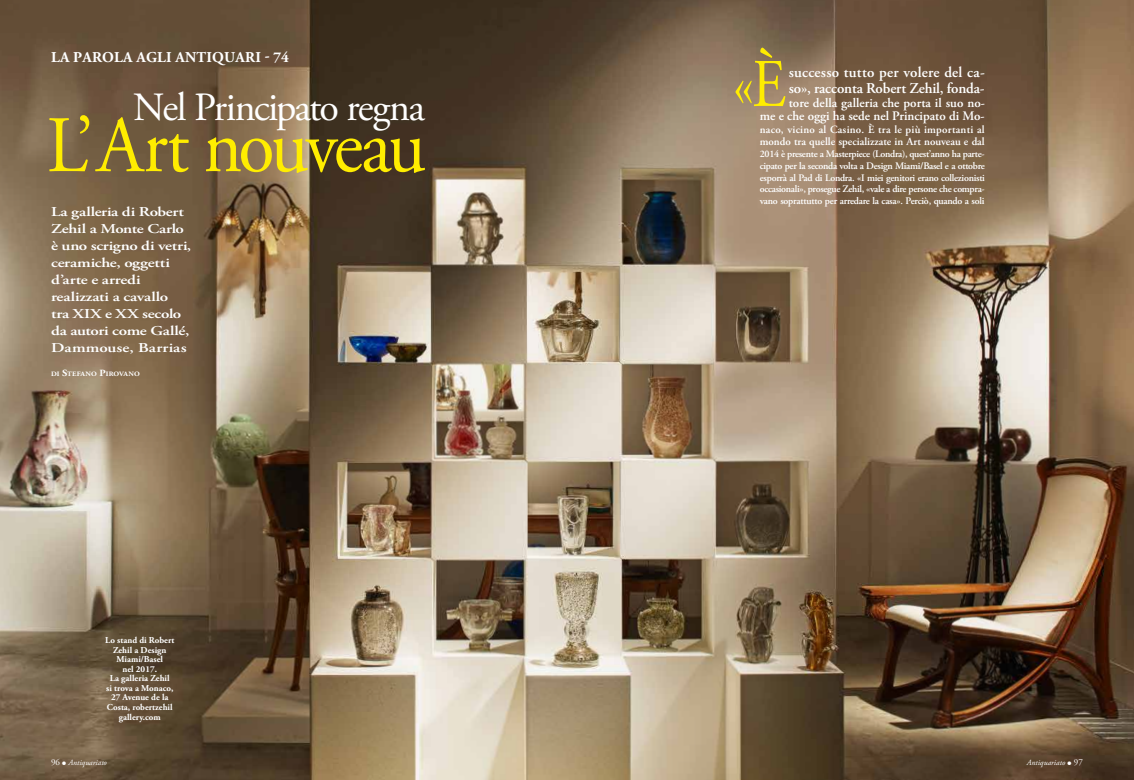
<style>
.page{position:relative;width:1134px;height:780px;background:#fff}
.page>*{position:absolute;margin:0;border:0;box-sizing:border-box;transform-origin:0 0}
.t1{font:79.9px "Adobe Garamond Pro";letter-spacing:-.045em;color:#ffed00;scale:.93 1}
.t2{font:68px "Adobe Garamond Pro";color:#ffed00;scale:.85 1}
.t3{font:40px "Adobe Garamond Pro";letter-spacing:-.04em;color:#fff}
.t4{font:600 15px/16px "Adobe Garamond Pro";letter-spacing:-.005em;color:#fff}
.t5{font:700 15px "Adobe Garamond Pro";letter-spacing:.015em;color:#fff}
.t6{font:600 13.5px/17px "Adobe Garamond Pro";letter-spacing:-.01em;color:#fff;scale:1.27 1}
.t7{font:600 13px/13.5px "Adobe Garamond Pro";color:#fff;text-align:right}
.t8{font:600 11px/12.5px "Adobe Garamond Pro";color:#fff}
.t9{font:600 10px/11.7px "Adobe Garamond Pro";letter-spacing:-.02em;color:#fff;text-align:justify}
.t10{font:700 9px/9.5px "Adobe Garamond Pro";color:#fff;text-align:center}
.t11{font:italic 8px "Adobe Garamond Pro";color:#fff}
.t12{font:700 6.7px "Adobe Garamond Pro";color:#fff;scale:1.1 1}
.s1{font-size:9.5px}
.s2{font-style:normal;font-size:9px}
</style>
<div class="page">
<img style="left:0;top:0;width:1134px;height:780px">
<h3 class="t5" style="left:51px;top:48px;width:239px">LA PAROLA AGLI ANTIQUARI - 74</h3>
<h3 class="t3" style="left:133px;top:84px;width:293px">Nel Principato regna</h3>
<h1 class="t1" style="left:47px;top:98px;width:409px">L’Art nouveau</h1>
<h3 class="t6" style="left:51px;top:203px;width:112px">La galleria di Robert<br>Zehil a Monte Carlo è uno scrigno di vetri, ceramiche, oggetti d’arte e arredi realizzati a cavallo<br>tra XIX e XX secolo da autori come Gallé,<br>Dammouse, Barrias</h3>
<p class="t12" style="left:51px;top:370px;width:82px">DI <span class="s1">S</span>TEFANO <span class="s1">P</span>IROVANO</p>
<h2 class="t2" style="left:733px;top:43px;width:64px">«È</h2>
<h3 class="t4" style="left:789px;top:65px;width:198px">successo tutto per volere del ca&shy;so», racconta Robert Zehil, fonda-</h3>
<h3 class="t7" style="left:760px;top:96px;width:227px">tore della galleria che porta il suo no-<br>me e che oggi ha sede nel Principato di Mo-</h3>
<p class="t8" style="left:760px;top:123px;width:227px">naco, vicino al Casino. È tra le più importanti al mondo tra quelle specializzate in Art nouveau e dal</p>
<p class="t9" style="left:760px;top:148px;width:227px">2014 è presente a Masterpiece (Londra), quest’anno ha parte&shy;cipato per la seconda volta a Design Miami/Basel e a ottobre esporrà al Pad di Londra. «I miei genitori erano collezionisti occasionali», prosegue Zehil, «vale a dire persone che compra&shy;vano soprattutto per arredare la casa». Perciò, quando a soli</p>
<p class="t10" style="left:105px;top:636px;width:71px">Lo stand di Robert<br>Zehil a Design<br>Miami/Basel<br>nel 2017.<br>La galleria Zehil<br>si trova a Monaco,<br>27 Avenue de la<br>Costa, robertzehil gallery.com</p>
<p class="t11" style="left:51px;top:757px;width:57px"><span class="s2">96</span> ● Antiquariato</p>
<p class="t11" style="left:1027px;top:757px;width:58px">Antiquariato ● <span class="s2">97</span></p>
</div>
